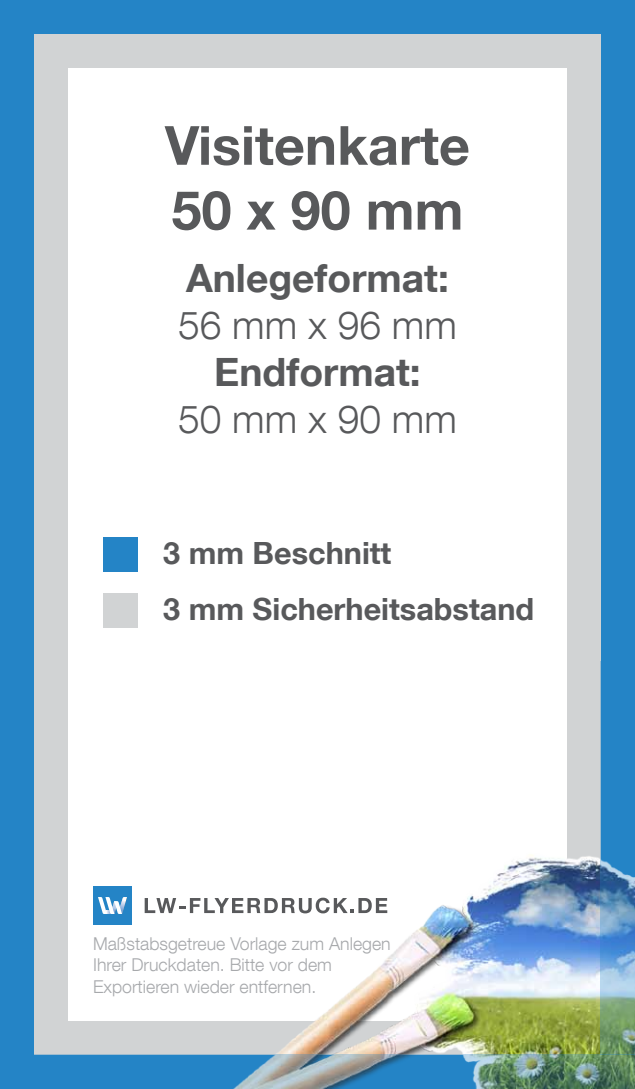
<style>
.page{position:relative;width:635px;height:1089px;background:#fff}
.page>*{position:absolute;margin:0;border:0;box-sizing:border-box;transform-origin:0 0}
.t1{font:700 54px/64.8px "Helvetica Neue LT Com";color:#58595b}
.t2{font:700 39.2px "Helvetica Neue LT Com";color:#58595b}
.t3{font:300 39.2px "Helvetica Neue LT Com";color:#58595b}
.t4{font:700 30.4px/56.4px "Helvetica Neue LT Com";color:#58595b}
.t5{font:300 17.6px/21.2px "Helvetica Neue LT Com";color:#a7a9ac}
</style>
<div class="page">
<div style="left:0;top:0;width:635px;height:1088px;background:#2484c6"></div>
<div style="left:34px;top:34px;width:567px;height:1020px;background:#d1d3d4"></div>
<div style="left:68px;top:68px;width:499px;height:952px;background:#fff"></div>
<img style="left:228px;top:851px;width:373px;height:203px">
<img style="left:601px;top:859px;width:34px;height:195px">
<svg style="left:0;top:1054px;width:635px;height:35px"></svg>
<div style="left:103px;top:537px;width:35px;height:35px;background:#2484c6"></div>
<div style="left:103px;top:593px;width:35px;height:35px;background:#d1d3d4"></div>
<svg style="left:145px;top:897px;width:242px;height:16px"></svg>
<div style="left:93px;top:886px;width:39px;height:38px;background:#2484c6"></div>
<svg style="left:98px;top:897px;width:29px;height:17px"></svg>
<h1 class="t1" style="left:165px;top:111px;width:306px">Visitenkarte<br>50 x 90 mm</h1>
<h2 class="t2" style="left:186px;top:254px;width:264px">Anlegeformat:</h2>
<h2 class="t3" style="left:178px;top:301px;width:280px">56 mm x 96 mm</h2>
<h2 class="t2" style="left:214px;top:347px;width:208px">Endformat:</h2>
<h2 class="t3" style="left:178px;top:395px;width:280px">50 mm x 90 mm</h2>
<h3 class="t4" style="left:163px;top:524px;width:372px">3 mm Beschnitt<br>3 mm Sicherheitsabstand</h3>
<p class="t5" style="left:93px;top:932px;width:299px">Maßstabsgetreue Vorlage zum Anlegen<br>Ihrer Druckdaten. Bitte vor dem<br>Exportieren wieder entfernen.</p>
</div>
